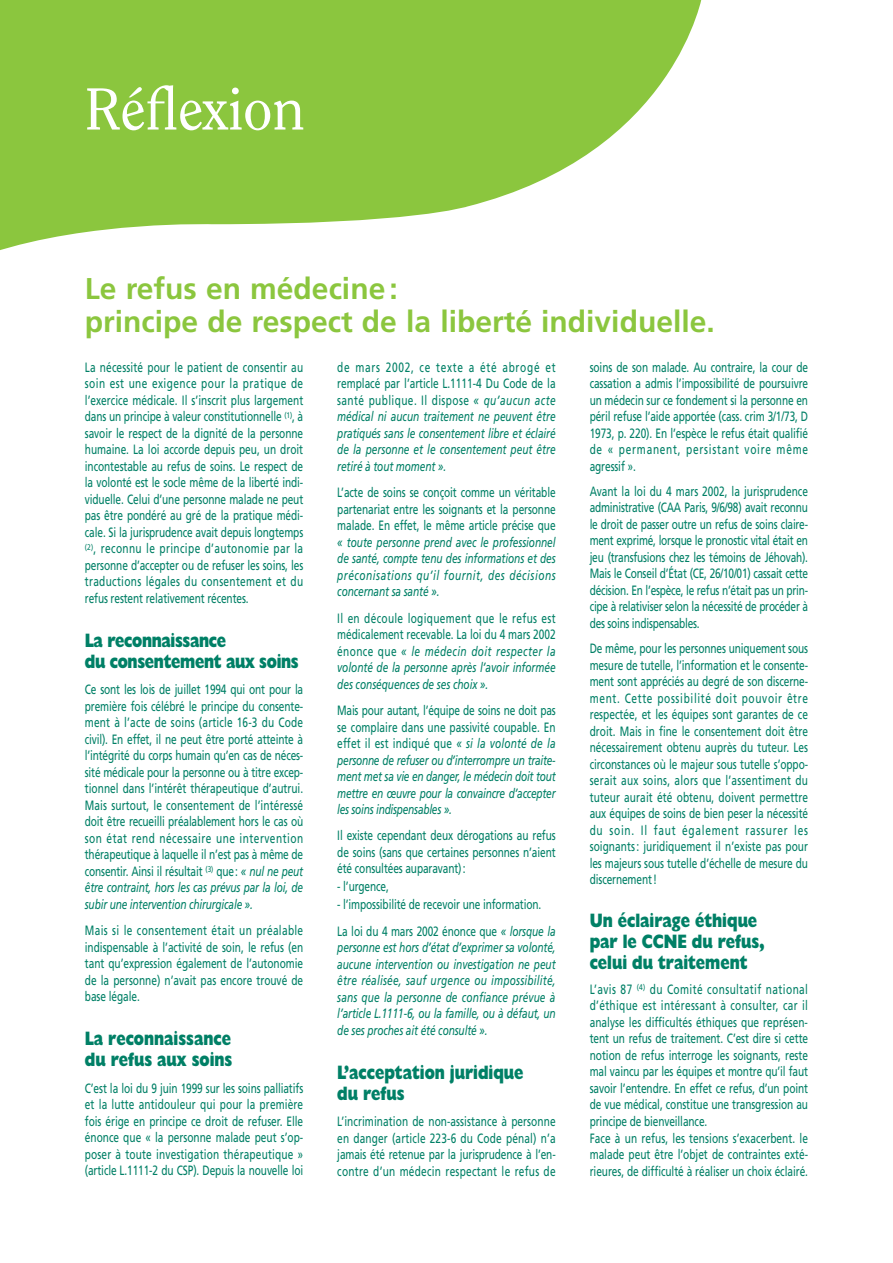
<style>
.page{position:relative;width:893px;height:1263px;background:#fff}
.page>*{position:absolute;margin:0;border:0;box-sizing:border-box;transform-origin:0 0}
.t1{font:58.5px "Clearface IT Cby BT";color:#fff}
.t2{font:700 30px/33px "Frutiger";color:#8bc63e}
.t3{font:800 19.5px/21px "Humanist 521 BT";color:#008066;scale:.8 1}
.t4{font:800 19.5px/21px "Humanist 521 BT";letter-spacing:-.02em;color:#008066;scale:.8 1}
.t5{font:13.5px/16.5px "Frutiger";letter-spacing:-.01em;color:#008066;text-align:justify;scale:.75 1}
.t6{font:italic 13.5px/16.5px "Frutiger";letter-spacing:-.01em;color:#008066;text-align:justify;scale:.75 1}
.s1{font-style:italic}
.s2{font-style:normal}
</style>
<div class="page">
<svg style="left:0;top:0;width:702px;height:250px;fill:#8bc63e"></svg>
<h1 class="t1" style="left:85px;top:86px;width:221px">Réflexion</h1>
<h2 class="t2" style="left:85px;top:274px;width:631px">Le refus en médecine :<br>principe de respect de la liberté individuelle.</h2>
<p class="t5" style="left:85px;top:360px;width:293px">La nécessité pour le patient de consentir au soin est une exigence pour la pratique de l’exercice médicale. Il s’inscrit plus largement dans un principe à valeur constitutionnelle <sup>(1)</sup>, à savoir le respect de la dignité de la personne humaine. La loi accorde depuis peu, un droit incontestable au refus de soins. Le respect de la volonté est le socle même de la liberté indi&shy;viduelle. Celui d’une personne malade ne peut pas être pondéré au gré de la pratique médi&shy;cale. Si la jurisprudence avait depuis longtemps <sup>(2)</sup>, reconnu le principe d’autonomie par la personne d’accepter ou de refuser les soins, les traductions légales du consentement et du refus restent relativement récentes.</p>
<h3 class="t4" style="left:85px;top:632px;width:269px">La reconnaissance<br>du consentement aux soins</h3>
<p class="t5" style="left:85px;top:682px;width:293px">Ce sont les lois de juillet 1994 qui ont pour la première fois célébré le principe du consente&shy;ment à l’acte de soins (article 16-3 du Code civil). En effet, il ne peut être porté atteinte à l’intégrité du corps humain qu’en cas de néces&shy;sité médicale pour la personne ou à titre excep&shy;tionnel dans l’intérêt thérapeutique d’autrui.<br>Mais surtout, le consentement de l’intéressé doit être recueilli préalablement hors le cas où son état rend nécessaire une intervention thérapeutique à laquelle il n’est pas à même de consentir. Ainsi il résultait <sup>(3)</sup> que: <span class="s1">« nul ne peut être contraint, hors les cas prévus par la loi, de subir une intervention chirurgicale ».</span></p>
<p class="t5" style="left:85px;top:923px;width:293px">Mais si le consentement était un préalable indispensable à l’activité de soin, le refus (en tant qu’expression également de l’autonomie de la personne) n’avait pas encore trouvé de base légale.</p>
<h3 class="t3" style="left:85px;top:1030px;width:186px">La reconnaissance du refus aux soins</h3>
<p class="t5" style="left:85px;top:1081px;width:293px">C’est la loi du 9 juin 1999 sur les soins palliatifs et la lutte antidouleur qui pour la première fois érige en principe ce droit de refuser. Elle énonce que « la personne malade peut s’op&shy;poser à toute investigation thérapeutique » (article L.1111-2 du CSP). Depuis la nouvelle loi</p>
<p class="t6" style="left:337px;top:360px;width:293px"><span class="s2">de mars 2002, ce texte a été abrogé et remplacé par l’article L.1111-4 Du Code de la santé publique. Il dispose</span> « qu’aucun acte médical ni aucun traitement ne peuvent être pratiqués sans le consentement libre et éclairé de la personne et le consentement peut être retiré à tout moment ».</p>
<p class="t5" style="left:337px;top:485px;width:293px">L’acte de soins se conçoit comme un véritable partenariat entre les soignants et la personne malade. En effet, le même article précise que</p>
<p class="t6" style="left:337px;top:535px;width:293px">« toute personne prend avec le professionnel de santé, compte tenu des informations et des préconisations qu’il fournit, des décisions concernant sa santé ».</p>
<p class="t6" style="left:337px;top:611px;width:293px"><span class="s2">Il en découle logiquement que le refus est médicalement recevable. La loi du 4 mars 2002 énonce que</span> « le médecin doit respecter la volonté de la personne après l’avoir informée des conséquences de ses choix ».</p>
<p class="t6" style="left:337px;top:703px;width:293px"><span class="s2">Mais pour autant, l’équipe de soins ne doit pas se complaire dans une passivité coupable. En effet il est indiqué que</span> « si la volonté de la personne de refuser ou d’interrompre un traite&shy;ment met sa vie en danger, le médecin doit tout mettre en œuvre pour la convaincre d’accepter les soins indispensables ».</p>
<p class="t5" style="left:337px;top:829px;width:293px">Il existe cependant deux dérogations au refus de soins (sans que certaines personnes n’aient été consultées auparavant):</p>
<p class="t5" style="left:337px;top:880px;width:70px">- l’urgence,</p>
<p class="t5" style="left:337px;top:893px;width:293px;line-height:26.4px">- l’impossibilité de recevoir une information.<br>La loi du 4 mars 2002 énonce que <span class="s1">« lorsque la</span></p>
<p class="t6" style="left:337px;top:940px;width:293px">personne est hors d’état d’exprimer sa volonté, aucune intervention ou investigation ne peut être réalisée, sauf urgence ou impossibilité, sans que la personne de confiance prévue à l’article L.1111-6, ou la famille, ou à défaut, un de ses proches ait été consulté ».</p>
<h3 class="t3" style="left:337px;top:1064px;width:234px">L’acceptation juridique du refus</h3>
<p class="t5" style="left:337px;top:1114px;width:293px">L’incrimination de non-assistance à personne en danger (article 223-6 du Code pénal) n’a jamais été retenue par la jurisprudence à l’en&shy;contre d’un médecin respectant le refus de</p>
<p class="t5" style="left:589px;top:360px;width:293px">soins de son malade. Au contraire, la cour de cassation a admis l’impossibilité de poursuivre un médecin sur ce fondement si la personne en péril refuse l’aide apportée (cass. crim 3/1/73, D 1973, p. 220). En l’espèce le refus était qualifié de « permanent, persistant voire même agressif ».</p>
<p class="t5" style="left:589px;top:484px;width:293px">Avant la loi du 4 mars 2002, la jurisprudence administrative (CAA Paris, 9/6/98) avait reconnu le droit de passer outre un refus de soins claire&shy;ment exprimé, lorsque le pronostic vital était en jeu (transfusions chez les témoins de Jéhovah).<br>Mais le Conseil d’État (CE, 26/10/01) cassait cette décision. En l’espèce, le refus n’était pas un prin&shy;cipe à relativiser selon la nécessité de procéder à des soins indispensables.</p>
<p class="t5" style="left:589px;top:641px;width:293px">De même, pour les personnes uniquement sous mesure de tutelle, l’information et le consente&shy;ment sont appréciés au degré de son discerne&shy;ment. Cette possibilité doit pouvoir être respectée, et les équipes sont garantes de ce droit. Mais in fine le consentement doit être nécessairement obtenu auprès du tuteur. Les circonstances où le majeur sous tutelle s’oppo&shy;serait aux soins, alors que l’assentiment du tuteur aurait été obtenu, doivent permettre aux équipes de soins de bien peser la nécessité du soin. Il faut également rassurer les soignants : juridiquement il n’existe pas pour les majeurs sous tutelle d’échelle de mesure du discernement!</p>
<h3 class="t3" style="left:589px;top:912px;width:220px">Un éclairage éthique par le CCNE du refus, celui du traitement</h3>
<p class="t5" style="left:589px;top:982px;width:293px;text-align:left">L’avis 87 <sup>(4)</sup> du Comité consultatif national d’éthique est intéressant à consulter, car il analyse les difficultés éthiques que représen&shy;tent un refus de traitement. C’est dire si cette notion de refus interroge les soignants, reste mal vaincu par les équipes et montre qu’il faut savoir l’entendre. En effet ce refus, d’un point de vue médical, constitue une transgression au principe de bienveillance.<br>Face à un refus, les tensions s’exacerbent. le malade peut être l’objet de contraintes exté&shy;rieures, de difficulté à réaliser un choix éclairé.</p>
</div>
